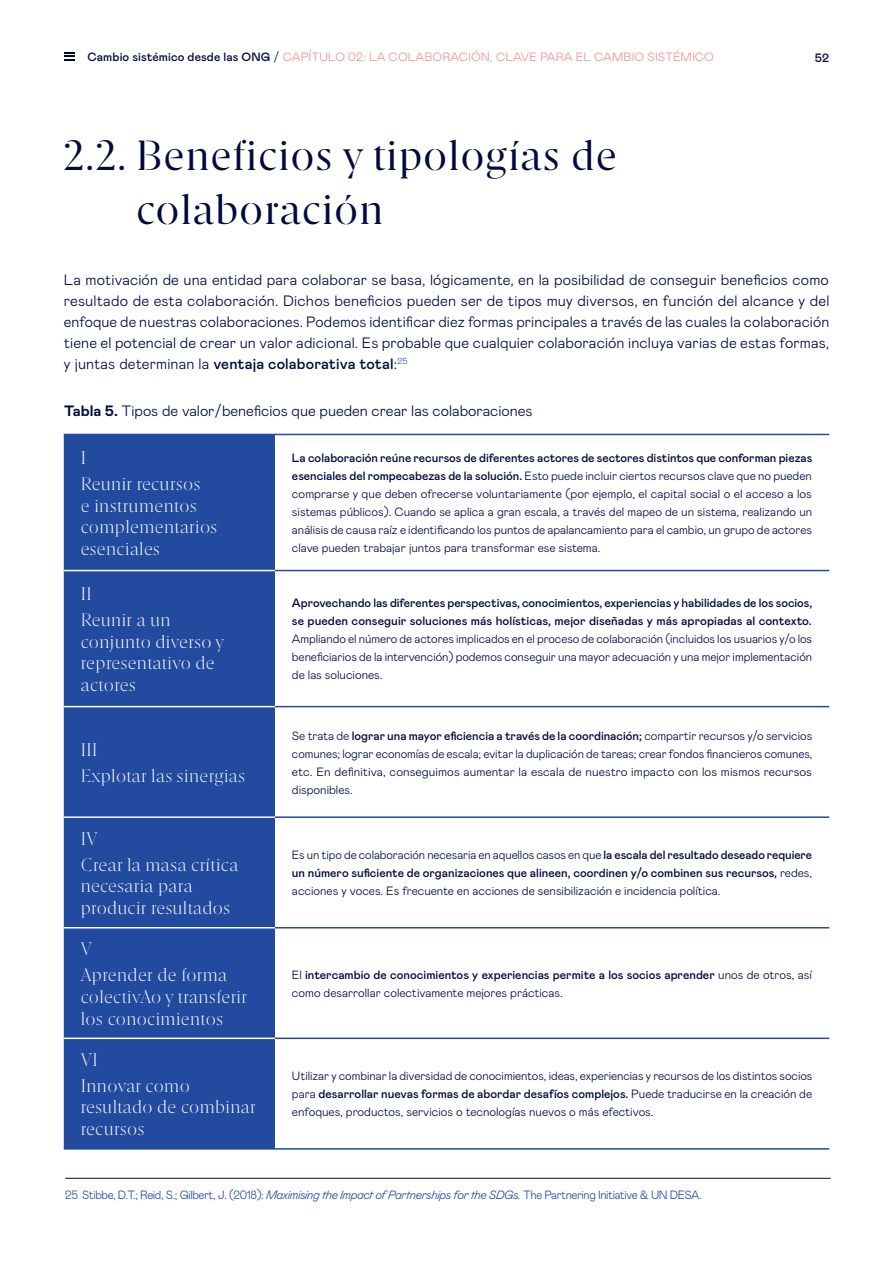
<style>
.page{position:relative;width:893px;height:1263px;background:#fff}
.page>*{position:absolute;margin:0;border:0;box-sizing:border-box;transform-origin:0 0}
.t1{font:42px/54px "Esade";letter-spacing:.025em;color:#000b3d}
.t2{font:300 18px/21.6px "Esade";letter-spacing:.02em;color:#fff}
.t3{font:300 15px/21px "Mabry Pro";color:#000b3d;text-align:justify}
.t4{font:300 12px/18px "Mabry Pro";color:#000b3d;text-align:justify}
.t5{font:500 12px/18px "Mabry Pro";color:#000b3d}
.t6{font:300 12px "Mabry Pro";letter-spacing:-.03em;color:#224ba0;scale:.96 1}
.t7{font:300 12px "Mabry Pro";letter-spacing:.01em;color:#f2908e}
.s1{font-weight:500;color:#000b3d}
.s2{color:#000b3d}
.s3{font-weight:500}
.s4{font-weight:700}
.s5{font-weight:300}
.s6{font-style:italic}
</style>
<div class="page">
<svg style="left:64px;top:52px;width:11px;height:9px"></svg>
<div style="left:64px;top:435px;width:211px;height:713px;background:#224ba0"></div>
<hr style="left:64px;top:434px;width:211px;height:1px;background:#224ba0">
<hr style="left:275px;top:434px;width:554px;height:1px;background:#224ba0">
<hr style="left:275px;top:570px;width:554px;height:1px;background:#224ba0">
<hr style="left:275px;top:706px;width:554px;height:1px;background:#224ba0">
<hr style="left:275px;top:816px;width:554px;height:2px;background:#224ba0">
<hr style="left:275px;top:927px;width:554px;height:1px;background:#224ba0">
<hr style="left:275px;top:1037px;width:554px;height:2px;background:#224ba0">
<hr style="left:64px;top:1148px;width:211px;height:1px;background:#224ba0">
<hr style="left:275px;top:1148px;width:554px;height:1px;background:#224ba0">
<hr style="left:64px;top:570px;width:211px;height:1px;background:#fff">
<hr style="left:64px;top:706px;width:211px;height:1px;background:#fff">
<hr style="left:64px;top:816px;width:211px;height:2px;background:#fff">
<hr style="left:64px;top:927px;width:211px;height:1px;background:#fff">
<hr style="left:64px;top:1037px;width:211px;height:2px;background:#fff">
<hr style="left:65px;top:1178px;width:766px;height:1px;background:#000b3d">
<p class="t7" style="left:87px;top:48px;width:628px"><span class="s1">Cambio sistémico desde las ONG</span> <span class="s2">/</span> CAPÍTULO 02: LA COLABORACIÓN, CLAVE PARA EL CAMBIO SISTÉMICO</p>
<p class="t5" style="left:815px;top:48px;width:16px">52</p>
<h1 class="t1" style="left:136px;top:127px;width:482px;text-indent:-72px">2.2. Beneficios y tipologías de colaboración</h1>
<p class="t3" style="left:64px;top:268px;width:767px">La motivación de una entidad para colaborar se basa, lógicamente, en la posibilidad de conseguir beneficios como resultado de esta colaboración. Dichos beneficios pueden ser de tipos muy diversos, en función del alcance y del enfoque de nuestras colaboraciones. Podemos identificar diez formas principales a través de las cuales la colaboración tiene el potencial de crear un valor adicional. Es probable que cualquier colaboración incluya varias de estas formas, y juntas determinan la <span class="s3">ventaja colaborativa total</span>:<sup>25</sup></p>
<p class="t3" style="left:64px;top:399px;width:470px"><span class="s4">Tabla 5.</span> Tipos de valor/beneficios que pueden crear las colaboraciones</p>
<h2 class="t2" style="left:81px;top:444px;width:121px;line-height:25.8px">I<br>Reunir recursos</h2>
<h2 class="t2" style="left:81px;top:494px;width:138px">e instrumentos complementarios esenciales</h2>
<p class="t4" style="left:292px;top:448px;width:522px"><span class="s3">La colaboración reúne recursos de diferentes actores de sectores distintos que conforman piezas esenciales del rompecabezas de la solución.</span> Esto puede incluir ciertos recursos clave que no pueden comprarse y que deben ofrecerse voluntariamente (por ejemplo, el capital social o el acceso a los sistemas públicos). Cuando se aplica a gran escala, a través del mapeo de un sistema, realizando un análisis de causa raíz e identificando los puntos de apalancamiento para el cambio, un grupo de actores clave pueden trabajar juntos para transformar ese sistema.</p>
<h2 class="t2" style="left:81px;top:580px;width:91px;line-height:25.8px">II<br>Reunir a un</h2>
<h2 class="t2" style="left:81px;top:630px;width:145px">conjunto diverso y representativo de actores</h2>
<h2 class="t2" style="left:81px;top:736px;width:166px;line-height:25.8px">III<br>Explotar las sinergias</h2>
<h2 class="t2" style="left:81px;top:825px;width:159px;line-height:25.8px">IV<br>Crear la masa crítica</h2>
<h2 class="t2" style="left:81px;top:874px;width:151px">necesaria para producir resultados</h2>
<h2 class="t2" style="left:81px;top:935px;width:148px;line-height:25.8px">V<br>Aprender de forma</h2>
<h2 class="t2" style="left:81px;top:985px;width:168px">colectivAo y transferir los conocimientos</h2>
<h2 class="t2" style="left:81px;top:1046px;width:111px;line-height:25.8px">VI<br>Innovar como</h2>
<h2 class="t2" style="left:81px;top:1095px;width:176px">resultado de combinar recursos</h2>
<p class="t5" style="left:292px;top:594px;width:522px">Aprovechando las diferentes perspectivas, conocimientos, experiencias y habilidades de los socios, se pueden conseguir soluciones más holísticas, mejor diseñadas y más apropiadas al contexto.</p>
<p class="t4" style="left:292px;top:629px;width:522px">Ampliando el número de actores implicados en el proceso de colaboración (incluidos los usuarios y/o los beneficiarios de la intervención) podemos conseguir una mayor adecuación y una mejor implementación de las soluciones.</p>
<p class="t4" style="left:292px;top:726px;width:522px">Se trata de <span class="s3">lograr una mayor eficiencia a través de la coordinación;</span> compartir recursos y/o servicios comunes; lograr economías de escala; evitar la duplicación de tareas; crear fondos financieros comunes, etc. En definitiva, conseguimos aumentar la escala de nuestro impacto con los mismos recursos disponibles.</p>
<p class="t4" style="left:292px;top:845px;width:522px">Es un tipo de colaboración necesaria en aquellos casos en que <span class="s3">la escala del resultado deseado requiere un número suficiente de organizaciones que alineen, coordinen y/o combinen sus recursos,</span> redes, acciones y voces. Es frecuente en acciones de sensibilización e incidencia política.</p>
<p class="t5" style="left:292px;top:965px;width:521px"><span class="s5">El</span> intercambio de conocimientos y experiencias permite a los socios aprender <span class="s5">unos de otros, así como desarrollar colectivamente mejores prácticas.</span></p>
<p class="t4" style="left:292px;top:1066px;width:522px">Utilizar y combinar la diversidad de conocimientos, ideas, experiencias y recursos de los distintos socios para <span class="s3">desarrollar nuevas formas de abordar desafíos complejos.</span> Puede traducirse en la creación de enfoques, productos, servicios o tecnologías nuevos o más efectivos.</p>
<p class="t6" style="left:65px;top:1186px;width:665px">25 Stibbe, D.T.; Reid, S.; Gilbert, J. (2018): <span class="s6">Maximising the Impact of Partnerships for the SDGs.</span> The Partnering Initiative &amp; UN DESA.</p>
</div>
